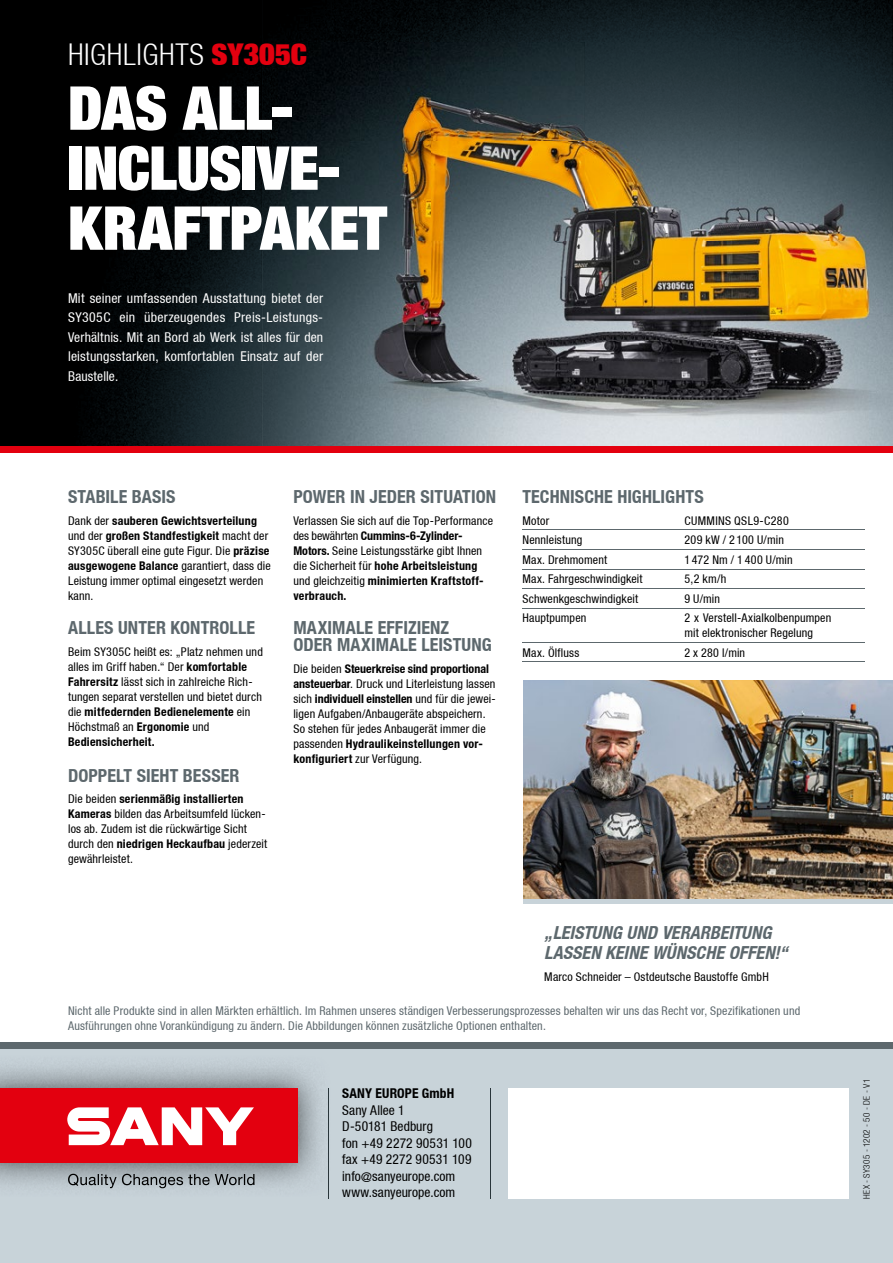
<style>
.page{position:relative;width:893px;height:1263px;background:#fff}
.page>*{position:absolute;margin:0;border:0;box-sizing:border-box;transform-origin:0 0}
.t1{font:900 60px/60px "Context Reprise Extra Black S Si Extra";letter-spacing:-.005em;color:#fff}
.t2{font:700 30px "Context Reprise Light Cond S Si";letter-spacing:.02em;color:#fff}
.t3{font:700 condensed 18px/16.5px "Context Reprise Condensed S Si";letter-spacing:.005em;color:#5d686d}
.t4{font:italic 700 condensed 18px/19.5px "Context Reprise Condensed S Si";letter-spacing:.005em;color:#5d686d}
.t5{font:13.5px/19.5px "Context Reprise Condensed S Si Condensed";letter-spacing:.015em;color:#fff;text-align:justify}
.t6{font:13.5px/16.5px "Context Reprise Condensed S Si Condensed";letter-spacing:.005em;color:#000}
.t7{font:700 condensed 13.5px "Context Reprise Condensed S Si";letter-spacing:.015em;color:#000}
.t8{font:12px/15px "Context Reprise Condensed S Si Condensed";letter-spacing:.015em;color:#000}
.t9{font:700 condensed 12px/15px "Context Reprise Condensed S Si";letter-spacing:.02em;color:#000}
.t10{font:12px/15px "Context Reprise Condensed S Si Condensed";letter-spacing:.015em;color:#5d686d}
.t11{font:700 condensed 12px "Context Reprise Condensed S Si";color:#000}
.t12{font:700 9px "Context Reprise Light Cond S Si";letter-spacing:.045em;color:#000}
.s1{font-family:"Context Reprise Extra Black S Si Extra";font-weight:900;color:#e3000f}
.s2{font-family:"Context Reprise Condensed S Si Condensed";font-weight:400;font-stretch:normal}
.s3{font-family:"Context Reprise Condensed S Si";font-weight:700;font-stretch:condensed}
</style>
<div class="page">
<img style="left:0;top:0;width:262px;height:446px">
<img style="left:262px;top:0;width:631px;height:50px">
<img style="left:262px;top:50px;width:53px;height:396px">
<img style="left:315px;top:440px;width:578px;height:6px">
<div style="left:0;top:446px;width:893px;height:7px;background:#e3000f"></div>
<div style="left:0;top:1048px;width:893px;height:215px;background:#c8d3d9"></div>
<div style="left:0;top:1042px;width:893px;height:6px;background:#5d686d"></div>
<div style="left:508px;top:1089px;width:340px;height:110px;background:#fff"></div>
<img style="left:0;top:1065px;width:322px;height:124px">
<div style="left:0;top:1089px;width:297px;height:74px;background:#e3000f"></div>
<svg style="left:67px;top:1107px;width:187px;height:38px"></svg>
<svg style="left:68px;top:1174px;width:186px;height:14px"></svg>
<hr style="left:328px;top:1088px;width:1px;height:111px;background:#29353a">
<hr style="left:490px;top:1088px;width:1px;height:111px;background:#29353a">
<hr style="left:522px;top:529px;width:343px;height:1px;background:#5d686d">
<hr style="left:522px;top:549px;width:343px;height:1px;background:#5d686d">
<hr style="left:522px;top:569px;width:343px;height:1px;background:#5d686d">
<hr style="left:522px;top:589px;width:343px;height:1px;background:#5d686d">
<hr style="left:522px;top:643px;width:343px;height:1px;background:#5d686d">
<hr style="left:522px;top:608px;width:343px;height:1px;background:#5d686d">
<hr style="left:522px;top:662px;width:343px;height:1px;background:#5d686d">
<div style="left:523px;top:898px;width:370px;height:6px;background:#c8d3d9"></div>
<img style="left:523px;top:680px;width:370px;height:218px">
<img style="left:278px;top:43px;width:615px;height:397px">
<h2 class="t2" style="left:68px;top:37px;width:241px">HIGHLIGHTS <span class="s1">SY305C</span></h2>
<h1 class="t1" style="left:68px;top:77px;width:320px">DAS ALL-<br>INCLUSIVE-<br>KRAFTPAKET</h1>
<p class="t5" style="left:68px;top:288px;width:257px">Mit seiner umfassenden Ausstattung bietet der SY305C ein überzeugendes Preis-Leistungs-Verhältnis. Mit an Bord ab Werk ist alles für den leistungsstarken, komfortablen Einsatz auf der Baustelle.</p>
<h3 class="t3" style="left:68px;top:488px;width:109px">STABILE BASIS</h3>
<p class="t9" style="left:68px;top:513px;width:202px"><span class="s2">Dank der</span> sauberen Gewichtsverteilung <span class="s2">und der</span> großen Standfestigkeit <span class="s2">macht der</span></p>
<p class="t8" style="left:68px;top:543px;width:203px">SY305C überall eine gute Figur. Die <span class="s3">präzise</span></p>
<p class="t9" style="left:68px;top:558px;width:204px">ausgewogene Balance <span class="s2">garantiert, dass die</span></p>
<p class="t8" style="left:68px;top:573px;width:197px">Leistung immer optimal eingesetzt werden kann.</p>
<h3 class="t3" style="left:68px;top:619px;width:189px">ALLES UNTER KONTROLLE</h3>
<p class="t8" style="left:68px;top:644px;width:196px">Beim SY305C heißt es: „Platz nehmen und alles im Griff haben.“ Der <span class="s3">komfortable Fahrersitz</span> lässt sich in zahlreiche Rich&shy;tungen separat verstellen und bietet durch</p>
<p class="t9" style="left:68px;top:704px;width:184px"><span class="s2">die</span> mitfedernden Bedienelemente <span class="s2">ein</span></p>
<p class="t8" style="left:68px;top:719px;width:143px">Höchstmaß an <span class="s3">Ergonomie</span> und</p>
<p class="t9" style="left:68px;top:734px;width:88px">Bediensicherheit.</p>
<h3 class="t3" style="left:68px;top:766px;width:173px">DOPPELT SIEHT BESSER</h3>
<p class="t9" style="left:68px;top:791px;width:177px"><span class="s2">Die beiden</span> serienmäßig installierten</p>
<p class="t8" style="left:68px;top:806px;width:199px"><span class="s3">Kameras</span> bilden das Arbeitsumfeld lücken&shy;los ab. Zudem ist die rückwärtige Sicht</p>
<p class="t9" style="left:68px;top:836px;width:201px"><span class="s2">durch den</span> niedrigen Heckaufbau <span class="s2">jederzeit</span></p>
<p class="t8" style="left:68px;top:851px;width:67px">gewährleistet.</p>
<h3 class="t3" style="left:293px;top:488px;width:204px">POWER IN JEDER SITUATION</h3>
<p class="t8" style="left:293px;top:513px;width:201px">Verlassen Sie sich auf die Top-Performance</p>
<p class="t11" style="left:293px;top:528px;width:171px"><span class="s2">des bewährten</span> Cummins-6-Zylinder-</p>
<p class="t8" style="left:293px;top:543px;width:190px"><span class="s3">Motors.</span> Seine Leistungsstärke gibt Ihnen</p>
<p class="t9" style="left:293px;top:558px;width:192px"><span class="s2">die Sicherheit für</span> hohe Arbeitsleistung <span class="s2">und gleichzeitig</span> minimierten Kraftstoff&shy;verbrauch.</p>
<h3 class="t3" style="left:293px;top:619px;width:200px">MAXIMALE EFFIZIENZ<br>ODER MAXIMALE LEISTUNG</h3>
<p class="t11" style="left:293px;top:662px;width:197px"><span class="s2">Die beiden</span> Steuerkreise sind proportional</p>
<p class="t8" style="left:293px;top:676px;width:204px"><span class="s3">ansteuerbar</span>. Druck und Literleistung lassen</p>
<p class="t11" style="left:293px;top:692px;width:204px"><span class="s2">sich</span> individuell einstellen <span class="s2">und für die jewei-</span></p>
<p class="t8" style="left:293px;top:706px;width:194px">ligen Aufgaben/Anbaugeräte abspeichern.<br>So stehen für jedes Anbaugerät immer die</p>
<p class="t9" style="left:293px;top:736px;width:191px"><span class="s2">passenden</span> Hydraulikeinstellungen vor-</p>
<p class="t8" style="left:293px;top:751px;width:130px"><span class="s3">konfiguriert</span> zur Verfügung.</p>
<h3 class="t3" style="left:522px;top:488px;width:183px">TECHNISCHE HIGHLIGHTS</h3>
<p class="t8" style="left:522px;top:513px;width:28px">Motor</p>
<p class="t8" style="left:684px;top:513px;width:106px">CUMMINS QSL9-C280</p>
<p class="t8" style="left:522px;top:532px;width:61px">Nennleistung</p>
<p class="t8" style="left:684px;top:532px;width:101px">209 kW / 2 100 U/min</p>
<p class="t8" style="left:522px;top:552px;width:86px">Max. Drehmoment</p>
<p class="t8" style="left:684px;top:552px;width:110px">1 472 Nm / 1 400 U/min</p>
<p class="t8" style="left:522px;top:571px;width:122px">Max. Fahrgeschwindigkeit</p>
<p class="t8" style="left:684px;top:571px;width:43px">5,2 km/h</p>
<p class="t8" style="left:522px;top:591px;width:117px">Schwenkgeschwindigkeit</p>
<p class="t8" style="left:684px;top:591px;width:37px">9 U/min</p>
<p class="t8" style="left:522px;top:610px;width:65px">Hauptpumpen</p>
<p class="t8" style="left:684px;top:610px;width:148px">2 x Verstell-Axialkolbenpumpen mit elektronischer Regelung</p>
<p class="t8" style="left:522px;top:645px;width:58px">Max. Ölfluss</p>
<p class="t8" style="left:684px;top:645px;width:62px">2 x 280 l/min</p>
<h3 class="t4" style="left:544px;top:923px;width:245px">„LEISTUNG UND VERARBEITUNG<br>LASSEN KEINE WÜNSCHE OFFEN!“</h3>
<p class="t8" style="left:544px;top:969px;width:226px">Marco Schneider – Ostdeutsche Baustoffe GmbH</p>
<p class="t10" style="left:68px;top:1003px;width:734px">Nicht alle Produkte sind in allen Märkten erhältlich. Im Rahmen unseres ständigen Verbesserungsprozesses behalten wir uns das Recht vor, Spezifikationen und<br>Ausführungen ohne Vorankündigung zu ändern. Die Abbildungen können zusätzliche Optionen enthalten.</p>
<p class="t7" style="left:342px;top:1085px;width:114px">SANY EUROPE GmbH</p>
<p class="t6" style="left:342px;top:1101px;width:131px">Sany Allee 1<br>D-50181 Bedburg<br>fon +49 2272 90531 100 fax +49 2272 90531 109 info@sanyeurope.com www.sanyeurope.com</p>
<p class="t12" style="left:861px;top:1199px;width:122px;rotate:-90deg">HEX - SY305 - 1202 - 50 - DE - V1</p>
</div>
